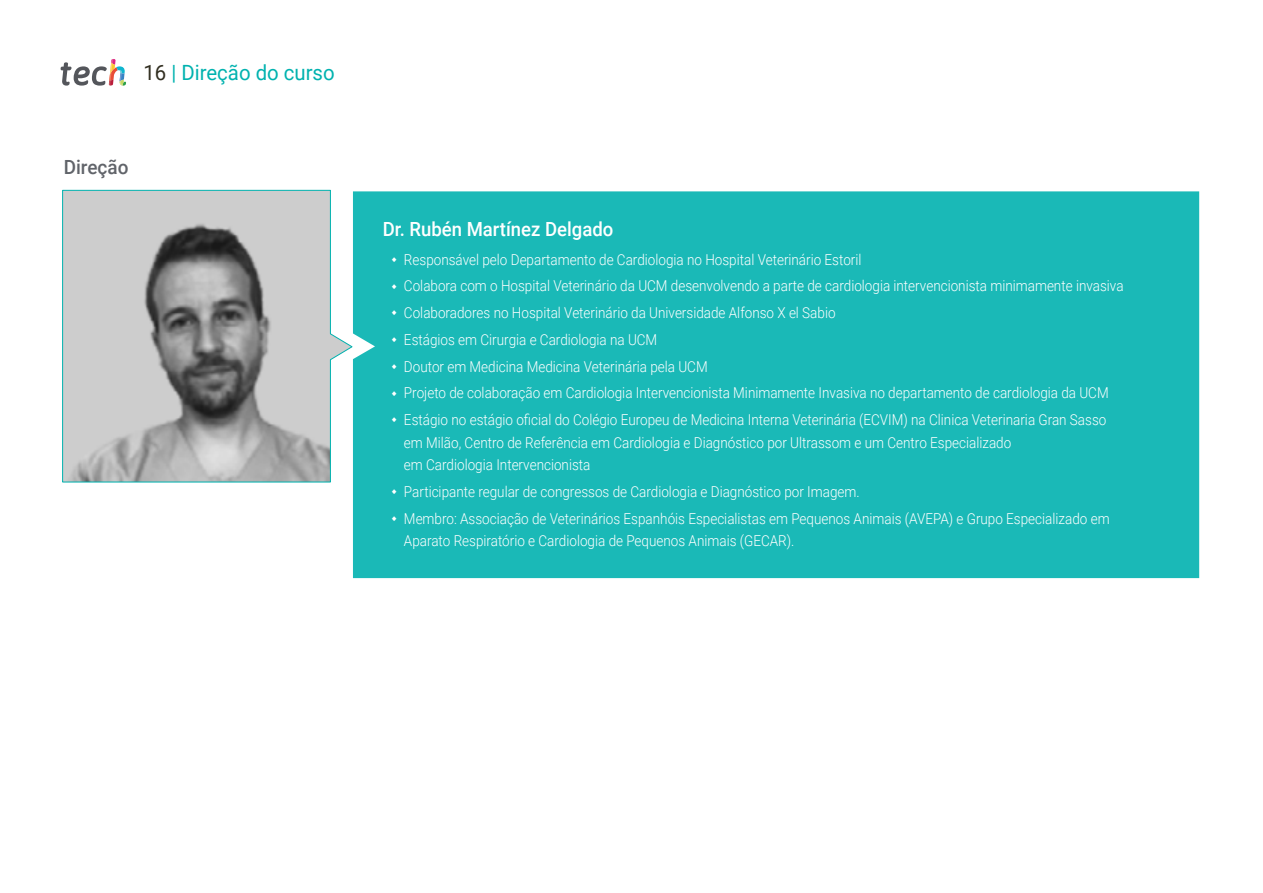
<style>
.page{position:relative;width:1263px;height:893px;background:#fff}
.page>*{position:absolute;margin:0;border:0;box-sizing:border-box;transform-origin:0 0}
.t1{font:21px "Roboto";color:#00b2af}
.t2{font:500 19.5px "Roboto";color:#fff;scale:.95 1}
.t3{font:500 19.5px "Roboto";color:#61646a}
.t4{font:300 15px/26.7px "Roboto";color:#fff;scale:.9 1}
.s1{color:#312e20}
</style>
<div class="page">
<div style="left:353px;top:191px;width:846px;height:387px;background:#1ab9b7"></div>
<svg style="left:62px;top:190px;width:291px;height:292px;background:#b3b5b5"></svg>
<svg style="left:61px;top:59px;width:65px;height:27px"></svg>
<svg style="left:392px;top:257px;width:5px;height:5px"></svg>
<svg style="left:392px;top:284px;width:5px;height:5px"></svg>
<svg style="left:392px;top:310px;width:5px;height:5px"></svg>
<svg style="left:392px;top:337px;width:5px;height:5px"></svg>
<svg style="left:392px;top:364px;width:5px;height:5px"></svg>
<svg style="left:392px;top:391px;width:5px;height:5px"></svg>
<svg style="left:392px;top:417px;width:5px;height:5px"></svg>
<svg style="left:392px;top:489px;width:5px;height:5px"></svg>
<svg style="left:392px;top:516px;width:5px;height:5px"></svg>
<h1 class="t1" style="left:144px;top:57px;width:193px"><span class="s1">16</span> | Direção do curso</h1>
<h2 class="t3" style="left:64px;top:154px;width:66px">Direção</h2>
<h2 class="t2" style="left:383px;top:215px;width:244px">Dr. Rubén Martínez Delgado</h2>
<p class="t4" style="left:404px;top:245px;width:801px">Responsável pelo Departamento de Cardiologia no Hospital Veterinário Estoril<br>Colabora com o Hospital Veterinário da UCM desenvolvendo a parte de cardiologia intervencionista minimamente invasiva Colaboradores no Hospital Veterinário da Universidade Alfonso X el Sabio<br>Estágios em Cirurgia e Cardiologia na UCM<br>Doutor em Medicina Medicina Veterinária pela UCM<br>Projeto de colaboração em Cardiologia Intervencionista Minimamente Invasiva no departamento de cardiologia da UCM Estágio no estágio oficial do Colégio Europeu de Medicina Interna Veterinária (ECVIM) na Clinica Veterinaria Gran Sasso</p>
<p class="t4" style="left:404px;top:430px;width:676px;line-height:22.5px">em Milão, Centro de Referência em Cardiologia e Diagnóstico por Ultrassom e um Centro Especializado em Cardiologia Intervencionista</p>
<p class="t4" style="left:404px;top:478px;width:785px">Participante regular de congressos de Cardiologia e Diagnóstico por Imagem.<br>Membro: Associação de Veterinários Espanhóis Especialistas em Pequenos Animais (AVEPA) e Grupo Especializado em</p>
<p class="t4" style="left:404px;top:527px;width:435px">Aparato Respiratório e Cardiologia de Pequenos Animais (GECAR).</p>
</div>
